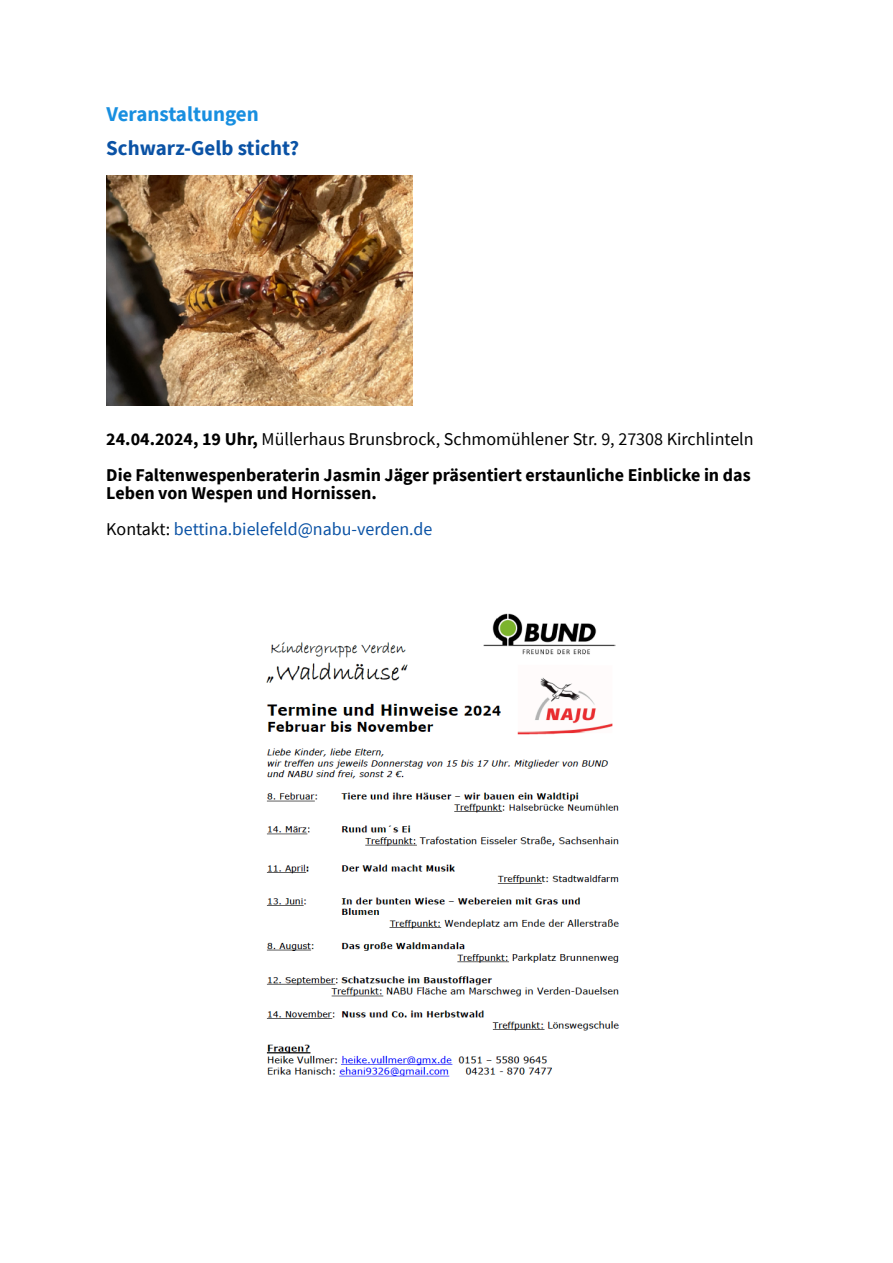
<style>
.page{position:relative;width:893px;height:1263px;background:#fff}
.page>*{position:absolute;margin:0;border:0;box-sizing:border-box;transform-origin:0 0}
.t1{font:700 21px "Source Sans Pro";color:#0a52a5}
.t2{font:700 21px "Source Sans Pro";color:#188fe0}
.t3{font:700 18px/36px "Source Sans Pro";color:#000}
.t4{font:18px/36px "Source Sans Pro";color:#0a52a5}
.s1{font-weight:400}
.s2{font-weight:700;color:#000}
.s3{color:#000}
</style>
<div class="page">
<img style="left:106px;top:176px;width:307px;height:230px">
<img style="left:266px;top:613px;width:354px;height:464px">
<p class="t2" style="left:106px;top:105px;width:154px">Veranstaltungen</p>
<p class="t1" style="left:106px;top:139px;width:194px">Schwarz-Gelb sticht?</p>
<p class="t3" style="left:106px;top:422px;width:649px">24.04.2024, 19 Uhr, <span class="s1">Müllerhaus Brunsbrock, Schmomühlener Str. 9, 27308 Kirchlinteln<br></span>Die Faltenwespenberaterin Jasmin Jäger präsentiert erstaunliche Einblicke in das</p>
<p class="t4" style="left:106px;top:476px;width:328px"><span class="s2">Leben von Wespen und Hornissen.<br></span><span class="s3">Kontakt:</span> bettina.bielefeld@nabu-verden.de</p>
</div>
